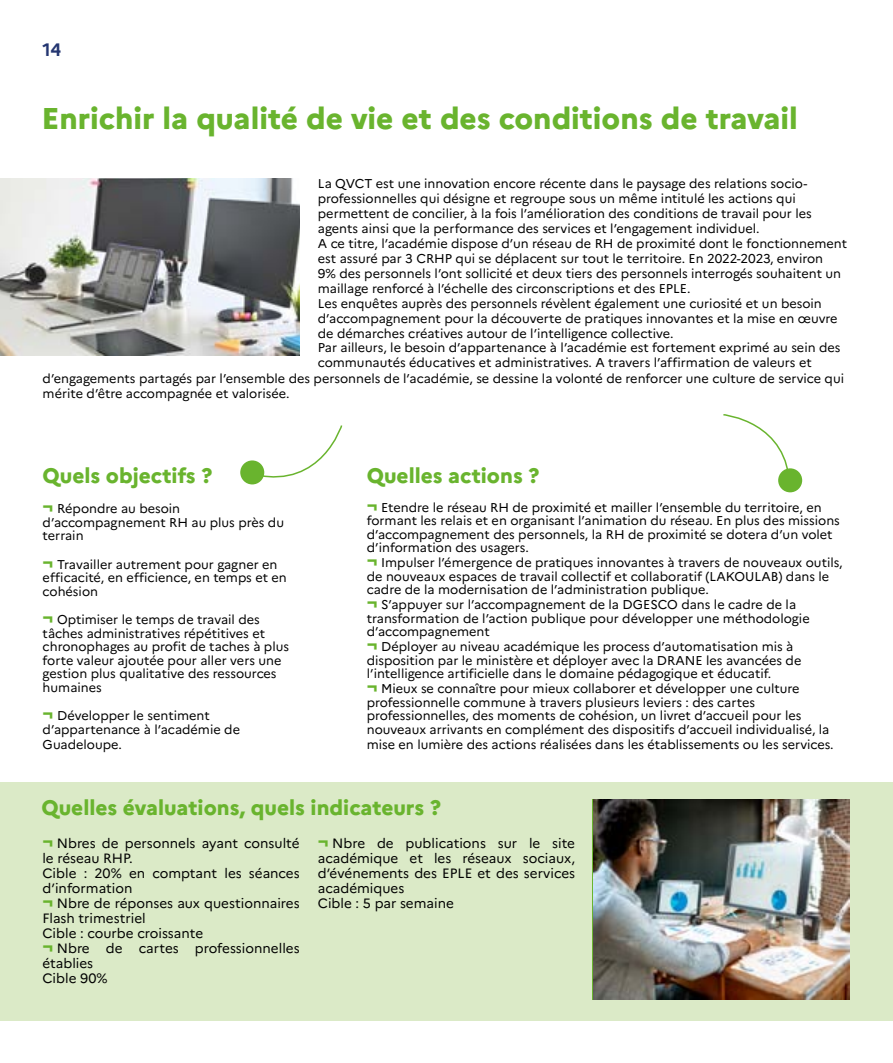
<style>
.page{position:relative;width:893px;height:1063px;background:#fff}
.page>*{position:absolute;margin:0;border:0;box-sizing:border-box;transform-origin:0 0}
.t1{font:800 30px "Marianne";color:#69b42e}
.t2{font:800 21px "Marianne";color:#69b42e}
.t3{font:700 18px "Marianne";color:#243671}
.t4{font:13.5px/15px "Marianne";color:#000}
.t5{font:12.75px/13.5px "Marianne";color:#000}
.s1{font-weight:800;font-size:18px;color:#69b42e}
</style>
<div class="page">
<div style="left:0;top:782px;width:893px;height:239px;background:#dbeac7"></div>
<img style="left:593px;top:799px;width:256px;height:201px">
<svg style="left:723px;top:414px;width:65px;height:76px"></svg>
<div style="left:778px;top:468px;width:24px;height:24px;background:#69b42e;border-radius:50%"></div>
<svg style="left:254px;top:425px;width:89px;height:60px"></svg>
<div style="left:240px;top:460px;width:24px;height:24px;background:#69b42e;border-radius:50%"></div>
<img style="left:0;top:179px;width:300px;height:176px">
<h3 class="t3" style="left:43px;top:36px;width:20px">14</h3>
<h1 class="t1" style="left:41px;top:95px;width:758px">Enrichir la qualité de vie et des conditions de travail</h1>
<p class="t5" style="left:318px;top:175px;width:531px;line-height:15px">La QVCT est une innovation encore récente dans le paysage des relations socio&shy;professionnelles qui désigne et regroupe sous un même intitulé les actions qui permettent de concilier, à la fois l’amélioration des conditions de travail pour les agents ainsi que la performance des services et l’engagement individuel.<br>A ce titre, l’académie dispose d’un réseau de RH de proximité dont le fonctionnement est assuré par 3 CRHP qui se déplacent sur tout le territoire. En 2022-2023, environ<br>9% des personnels l’ont sollicité et deux tiers des personnels interrogés souhaitent un maillage renforcé à l’échelle des circonscriptions et des EPLE.<br>Les enquêtes auprès des personnels révèlent également une curiosité et un besoin d’accompagnement pour la découverte de pratiques innovantes et la mise en œuvre de démarches créatives autour de l’intelligence collective.</p>
<p class="t5" style="left:318px;top:339px;width:524px;line-height:15px">Par ailleurs, le besoin d’appartenance à l’académie est fortement exprimé au sein des communautés éducatives et administratives. A travers l’affirmation de valeurs et</p>
<p class="t5" style="left:43px;top:370px;width:803px;line-height:15px">d’engagements partagés par l’ensemble des personnels de l’académie, se dessine la volonté de renforcer une culture de service qui mérite d’être accompagnée et valorisée.</p>
<h2 class="t2" style="left:43px;top:460px;width:171px">Quels objectifs ?</h2>
<p class="t5" style="left:43px;top:501px;width:243px"><span class="s1">¬</span> Répondre au besoin d’accompagnement RH au plus près du terrain</p>
<p class="t5" style="left:43px;top:557px;width:246px"><span class="s1">¬</span> Travailler autrement pour gagner en efficacité, en efficience, en temps et en cohésion</p>
<p class="t5" style="left:43px;top:612px;width:248px"><span class="s1">¬</span> Optimiser le temps de travail des tâches administratives répétitives et chronophages au profit de taches à plus forte valeur ajoutée pour aller vers une gestion plus qualitative des ressources humaines</p>
<p class="t5" style="left:43px;top:708px;width:199px"><span class="s1">¬</span> Développer le sentiment d’appartenance à l’académie de</p>
<p class="t5" style="left:43px;top:737px;width:81px">Guadeloupe.</p>
<h2 class="t2" style="left:367px;top:460px;width:174px">Quelles actions ?</h2>
<p class="t5" style="left:367px;top:500px;width:475px"><span class="s1">¬</span> Etendre le réseau RH de proximité et mailler l’ensemble du territoire, en formant les relais et en organisant l’animation du réseau. En plus des missions d’accompagnement des personnels, la RH de proximité se dotera d’un volet d’information des usagers.</p>
<p class="t5" style="left:367px;top:555px;width:477px"><span class="s1">¬</span> Impulser l’émergence de pratiques innovantes à travers de nouveaux outils, de nouveaux espaces de travail collectif et collaboratif (LAKOULAB) dans le cadre de la modernisation de l’administration publique.</p>
<p class="t5" style="left:367px;top:597px;width:444px"><span class="s1">¬</span> S’appuyer sur l’accompagnement de la DGESCO dans le cadre de la transformation de l’action publique pour développer une méthodologie d’accompagnement</p>
<p class="t5" style="left:367px;top:639px;width:436px"><span class="s1">¬</span> Déployer au niveau académique les process d’automatisation mis à disposition par le ministère et déployer avec la DRANE les avancées de l’intelligence artificielle dans le domaine pédagogique et éducatif.</p>
<p class="t5" style="left:367px;top:681px;width:464px"><span class="s1">¬</span> Mieux se connaître pour mieux collaborer et développer une culture professionnelle commune à travers plusieurs leviers : des cartes professionnelles, des moments de cohésion, un livret d’accueil pour les nouveaux arrivants en complément des dispositifs d’accueil individualisé, la</p>
<p class="t5" style="left:367px;top:737px;width:468px">mise en lumière des actions réalisées dans les établissements ou les services.</p>
<h2 class="t2" style="left:41px;top:791px;width:401px">Quelles évaluations, quels indicateurs ?</h2>
<p class="t4" style="left:42px;top:834px;width:259px"><span class="s1">¬</span> Nbres de personnels ayant consulté le réseau RHP.<br>Cible : 20% en comptant les séances d’information<br><span class="s1">¬</span> Nbre de réponses aux questionnaires<br>Flash trimestriel<br>Cible : courbe croissante<br><span class="s1">¬</span> Nbre de cartes professionnelles établies<br>Cible 90%</p>
<p class="t4" style="left:318px;top:834px;width:259px"><span class="s1">¬</span> Nbre de publications sur le site académique et les réseaux sociaux, d’événements des EPLE et des services académiques<br>Cible : 5 par semaine</p>
</div>
